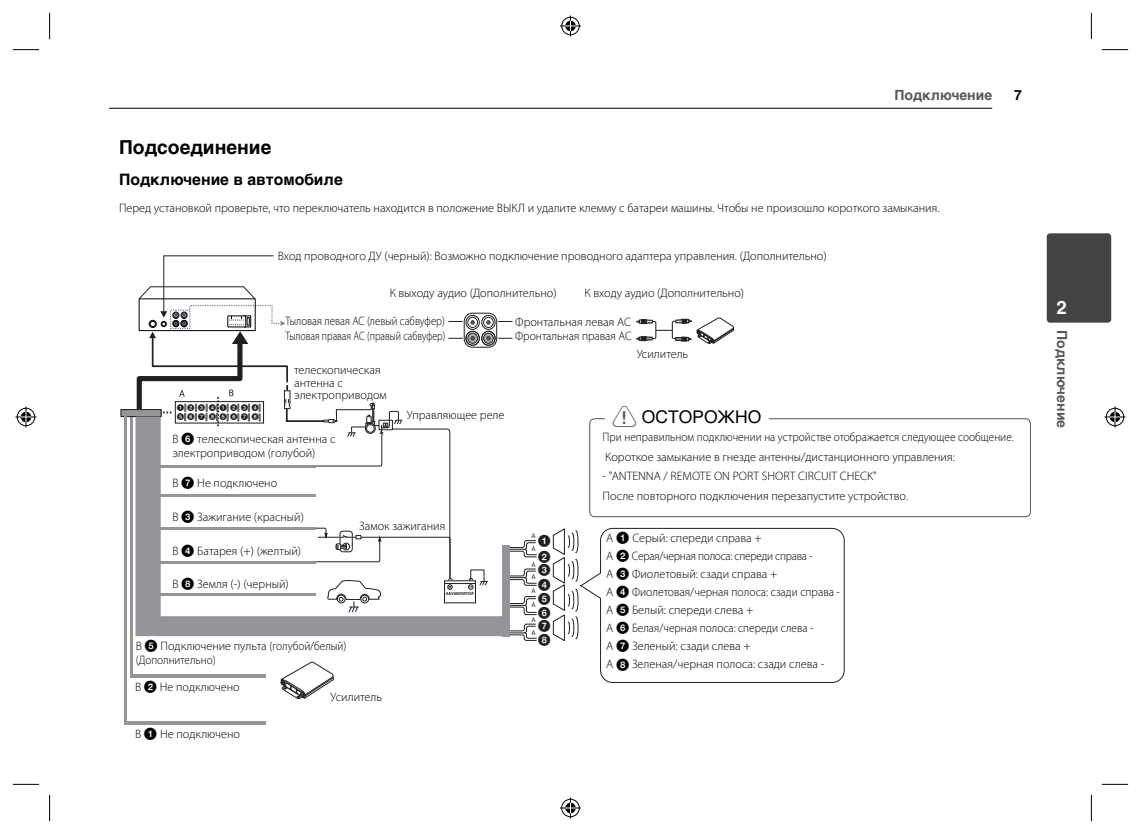
<style>
.page{position:relative;width:1141px;height:834px;background:#fff}
.page>*{position:absolute;margin:0;border:0;box-sizing:border-box;transform-origin:0 0}
.t1{font:700 19.25px "Helvetica Cyr";color:#000}
.t2{font:700 18.38px "Helvetica Cyr";color:#fff}
.t3{font:17.5px "Helvetica Cyr Upright";color:#000}
.t4{font:700 15.75px "Helvetica Cyr";color:#000}
.t5{font:700 14px "Helvetica Cyr";color:#585858}
.t6{font:700 14px "Helvetica Cyr";color:#000}
.t7{font:300 12.25px/18px "Myriad Pro";color:#000}
.t8{font:300 12.25px/19.8px "Myriad Pro";color:#000;scale:.93 1}
.t9{font:300 12.25px/14.7px "Myriad Pro";color:#000;scale:.88 1}
.t10{font:12.08px/13.8px "UPSYS Circled Number";color:#231f20}
.t11{font:6.83px/9.5px "UPSYS Circled Number";letter-spacing:.465em;color:#231f20}
.t12{font:6.83px/13.3px "Myriad Pro";color:#231f20}
.t13{font:600 4.2px "Myriad Pro";color:#000;scale:1.1 1}
.s1{font-family:"UPSYS Circled Number";font-weight:400}
.s2{font-family:"UPSYS Common";font-size:26.25px;color:#585858}
</style>
<div class="page">
<hr style="left:109px;top:108px;width:883px;height:1px;background:#000">
<div style="left:1047px;top:233px;width:64px;height:89px;background:#444;border-radius:3px"></div>
<svg style="left:508px;top:623px;width:29px;height:18px"></svg>
<div style="left:121px;top:409px;width:40px;height:7px;background:#939598"></div>
<div style="left:121px;top:409px;width:40px;height:7px;border:1px solid #231f20"></div>
<svg style="left:135px;top:615px;width:367px;height:21px;fill:#939598"></svg>
<div style="left:502px;top:545px;width:8px;height:91px;background:#939598"></div>
<svg style="left:553px;top:528px;width:26px;height:113px"></svg>
<svg style="left:281px;top:661px;width:53px;height:38px"></svg>
<hr style="left:130px;top:416px;width:3px;height:260px;background:#939598">
<hr style="left:130px;top:674px;width:136px;height:3px;background:#939598">
<hr style="left:124px;top:416px;width:3px;height:309px;background:#939598">
<hr style="left:124px;top:721px;width:142px;height:3px;background:#939598">
<svg style="left:580px;top:528px;width:264px;height:154px"></svg>
<svg style="left:134px;top:255px;width:403px;height:360px"></svg>
<svg style="left:636px;top:317px;width:98px;height:27px"></svg>
<div style="left:515px;top:316px;width:119px;height:41px;background:#fff"></div>
<div style="left:445px;top:591px;width:29px;height:8px;background:#fff"></div>
<div style="left:589px;top:418px;width:442px;height:99px;border:1px solid #585858;border-radius:5px"></div>
<div style="left:605px;top:413px;width:164px;height:18px;background:#fff"></div>
<svg style="left:13px;top:49px;width:26px;height:1px"></svg>
<svg style="left:1102px;top:49px;width:26px;height:1px"></svg>
<svg style="left:13px;top:783px;width:26px;height:1px"></svg>
<svg style="left:1102px;top:783px;width:26px;height:1px"></svg>
<svg style="left:49px;top:13px;width:1px;height:26px"></svg>
<svg style="left:49px;top:794px;width:1px;height:27px"></svg>
<svg style="left:1091px;top:13px;width:1px;height:26px"></svg>
<svg style="left:1091px;top:794px;width:1px;height:27px"></svg>
<svg style="left:560px;top:15px;width:21px;height:21px"></svg>
<svg style="left:560px;top:797px;width:21px;height:21px"></svg>
<svg style="left:15px;top:406px;width:21px;height:21px"></svg>
<svg style="left:1104px;top:406px;width:21px;height:21px"></svg>
<p class="t5" style="left:894px;top:90px;width:99px">Подключение</p>
<p class="t6" style="left:1014px;top:90px;width:9px">7</p>
<h1 class="t1" style="left:119px;top:140px;width:154px">Подсоединение</h1>
<p class="t4" style="left:119px;top:174px;width:225px">Подключение в автомобиле</p>
<p class="t7" style="left:119px;top:200px;width:822px">Перед установкой проверьте, что переключатель находится в положение ВЫКЛ и удалите клемму с батареи машины. Чтобы не произошло короткого замыкания.</p>
<p class="t7" style="left:278px;top:248px;width:550px">Вход проводного ДУ (черный): Возможно подключение проводного адаптера управления. (Дополнительно)</p>
<p class="t7" style="left:390px;top:285px;width:168px">К выходу аудио (Дополнительно)</p>
<p class="t7" style="left:584px;top:285px;width:161px">К входу аудио (Дополнительно)</p>
<p class="t9" style="left:285px;top:314px;width:183px">Тыловая левая АС (левый сабвуфер)<br>Тыловая правая АС (правый сабвуфер)</p>
<p class="t7" style="left:515px;top:315px;width:118px;line-height:14.7px">Фронтальная левая АС<br>Фронтальная правая АС</p>
<p class="t11" style="left:177px;top:402px;width:41px">ABCD<br>EFGH</p>
<p class="t11" style="left:220px;top:402px;width:41px">ABCD<br>EFGH</p>
<p class="t7" style="left:294px;top:365px;width:94px;line-height:12.2px">телескопическая антенна с электроприводом</p>
<p class="t7" style="left:407px;top:406px;width:99px">Управляющее реле</p>
<p class="t7" style="left:172px;top:432px;width:165px;line-height:14.7px">B <span class="s1">F</span> телескопическая антенна с электроприводом (голубой)</p>
<p class="t7" style="left:172px;top:475px;width:106px">B <span class="s1">G</span> Не подключено</p>
<p class="t7" style="left:172px;top:508px;width:133px">B <span class="s1">C</span> Зажигание (красный)</p>
<p class="t7" style="left:172px;top:542px;width:130px">B <span class="s1">D</span> Батарея (+) (желтый)</p>
<p class="t7" style="left:172px;top:575px;width:118px">B <span class="s1">H</span> Земля (-) (черный)</p>
<p class="t7" style="left:359px;top:518px;width:88px">Замок зажигания</p>
<p class="t13" style="left:446px;top:591px;width:27px">АКУМУЛЯТОР</p>
<p class="t7" style="left:136px;top:639px;width:212px;line-height:14.7px">B <span class="s1">E</span> Подключение пульта (голубой/белый) (Дополнительно)</p>
<p class="t7" style="left:135px;top:678px;width:106px">B <span class="s1">B</span> Не подключено</p>
<p class="t7" style="left:331px;top:688px;width:53px">Усилитель</p>
<p class="t7" style="left:135px;top:726px;width:107px">B <span class="s1">A</span> Не подключено</p>
<p class="t12" style="left:531px;top:528px;width:6px">A<br>A</p>
<p class="t12" style="left:531px;top:558px;width:6px;line-height:12.1px">A<br>A</p>
<p class="t12" style="left:531px;top:584px;width:6px">A<br>A</p>
<p class="t12" style="left:531px;top:613px;width:6px;line-height:12.6px">A<br>A</p>
<p class="t10" style="left:538px;top:533px;width:15px;line-height:15.4px">A<br>B</p>
<p class="t10" style="left:538px;top:563px;width:15px;text-align:justify">C D E F G H</p>
<p class="t7" style="left:637px;top:345px;width:53px">Усилитель</p>
<h3 class="t3" style="left:610px;top:410px;width:153px"><span class="s2">&gt;</span> ОСТОРОЖНО</h3>
<p class="t8" style="left:603px;top:427px;width:444px">При неправильном подключении на устройстве отображается следующее сообщение.<br>Короткое замыкание в гнезде антенны/дистанционного управления:</p>
<p class="t7" style="left:603px;top:467px;width:307px;line-height:19.8px">- "ANTENNA / REMOTE ON PORT SHORT CIRCUIT CHECK"<br>После повторного подключения перезапустите устройство.</p>
<p class="t7" style="left:606px;top:529px;width:235px">A <span class="s1">A</span> Серый: спереди справа +<br>A <span class="s1">B</span> Серая/черная полоса: спереди справа -<br>A <span class="s1">C</span> Фиолетовый: сзади справа +<br>A <span class="s1">D</span> Фиолетовая/черная полоса: сзади справа - A <span class="s1">E</span> Белый: спереди слева +<br>A <span class="s1">F</span> Белая/черная полоса: спереди слева -<br>A <span class="s1">G</span> Зеленый: сзади слева +<br>A <span class="s1">H</span> Зеленая/черная полоса: сзади слева -</p>
<h2 class="t2" style="left:1057px;top:301px;width:12px">2</h2>
<p class="t5" style="left:1067px;top:330px;width:99px;rotate:90deg">Подключение</p>
</div>
